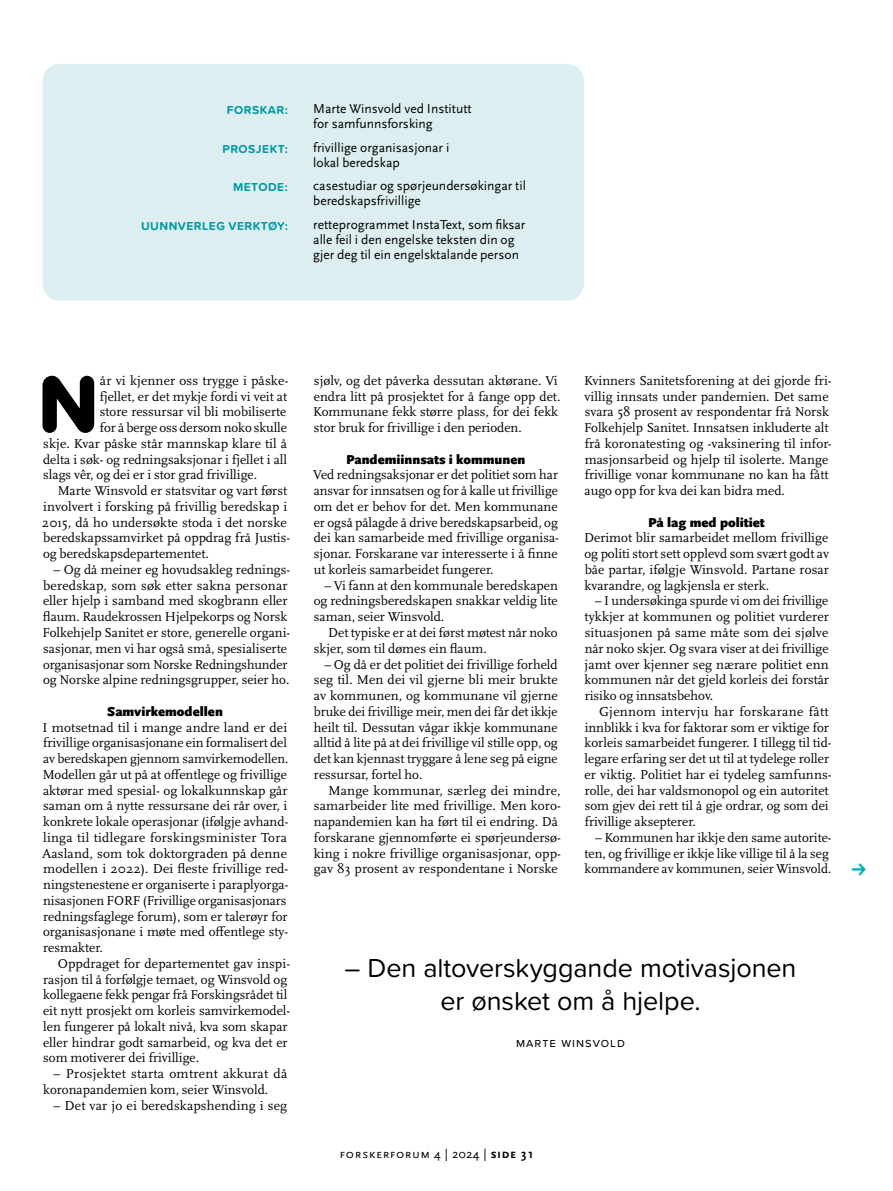
<style>
.page{position:relative;width:893px;height:1191px;background:#fff}
.page>*{position:absolute;margin:0;border:0;box-sizing:border-box;transform-origin:0 0}
.t1{font:83.4px "Proxima Soft Extrabld";color:#000}
.t2{font:27px/33px "Proxima Soft";letter-spacing:-.005em;color:#000;text-align:center}
.t3{font:13.5px/15.8px "Scala OT";color:#000}
.t4{font:13.5px/15px "Scala Sans OT";color:#000}
.t5{font:13.5px/15.8px "Scala OT";letter-spacing:.02em;color:#000}
.t6{font:900 13.5px "Scala Sans OT";color:#000}
.t7{font:12.75px "Scala Sans OT";letter-spacing:.04em;color:#000}
.t8{font:12.75px "Proxima Nova";letter-spacing:.08em;color:#000}
.t9{font:700 12px "Proxima Soft";letter-spacing:.04em;color:#0099a2}
.s1{font-weight:700}
</style>
<div class="page">
<div style="left:43px;top:64px;width:541px;height:237px;background:#ddeef0;border-radius:17px"></div>
<p class="t9" style="left:227px;top:101px;width:62px">FORSKAR:</p>
<p class="t9" style="left:222px;top:140px;width:67px">PROSJEKT:</p>
<p class="t9" style="left:233px;top:178px;width:56px">METODE:</p>
<p class="t9" style="left:141px;top:217px;width:148px">UUNNVERLEG VERKTØY:</p>
<p class="t4" style="left:313px;top:101px;width:160px">Marte Winsvold ved Institutt for samfunnsforsking</p>
<p class="t4" style="left:313px;top:140px;width:138px">frivillige organisasjonar i lokal beredskap</p>
<p class="t4" style="left:313px;top:179px;width:214px">casestudiar og spørjeundersøkingar til beredskapsfrivillige</p>
<p class="t4" style="left:313px;top:217px;width:214px">retteprogrammet InstaText, som fiksar alle feil i den engelske teksten din og gjer deg til ein engelsktalande person</p>
<h1 class="t1" style="left:38px;top:341px;width:63px">N</h1>
<p class="t3" style="left:100px;top:373px;width:190px">år vi kjenner oss trygge i påske-</p>
<p class="t3" style="left:100px;top:388px;width:189px">fjellet, er det mykje fordi vi veit at</p>
<p class="t3" style="left:100px;top:404px;width:188px">store ressursar vil bli mobiliserte</p>
<p class="t3" style="left:100px;top:420px;width:189px">for å berge oss dersom noko skulle</p>
<p class="t3" style="left:43px;top:436px;width:245px">skje. Kvar påske står mannskap klare til å</p>
<p class="t3" style="left:43px;top:451px;width:246px">delta i søk- og redningsaksjonar i fjellet i all</p>
<p class="t3" style="left:43px;top:467px;width:215px">slags vêr, og dei er i stor grad frivillige.</p>
<p class="t3" style="left:58px;top:483px;width:231px">Marte Winsvold er statsvitar og vart først</p>
<p class="t3" style="left:43px;top:499px;width:245px">involvert i forsking på frivillig beredskap i</p>
<p class="t3" style="left:42px;top:514px;width:246px">2015, då ho undersøkte stoda i det norske</p>
<p class="t3" style="left:43px;top:530px;width:249px">beredskapssamvirket på oppdrag frå Justis-</p>
<p class="t3" style="left:43px;top:546px;width:167px">og beredskapsdepartementet.</p>
<p class="t3" style="left:43px;top:562px;width:249px;text-indent:11px">– Og då meiner eg hovudsakleg rednings&shy;beredskap, som søk etter sakna personar eller hjelp i samband med skogbrann eller flaum. Raudekrossen Hjelpekorps og Norsk Folkehjelp Sanitet er store, generelle organi&shy;sasjonar, men vi har også små, spesialiserte organisasjonar som Norske Redningshunder og Norske alpine redningsgrupper, seier ho.</p>
<p class="t6" style="left:107px;top:703px;width:117px">Samvirkemodellen</p>
<p class="t3" style="left:42px;top:719px;width:248px">I motsetnad til i mange andre land er dei frivillige organisasjonane ein formalisert del av beredskapen gjennom samvirkemodellen.<br>Modellen går ut på at offentlege og frivillige aktørar med spesial- og lokalkunnskap går saman om å nytte ressursane dei rår over, i konkrete lokale operasjonar (ifølgje avhand&shy;linga til tidlegare forskingsminister Tora Aasland, som tok doktorgraden på denne modellen i 2022). Dei fleste frivillige red&shy;ningstenestene er organiserte i paraplyorga&shy;nisasjonen FORF (Frivillige organisasjonars redningsfaglege forum), som er talerøyr for organisasjonane i møte med offentlege sty&shy;resmakter.</p>
<p class="t3" style="left:43px;top:955px;width:249px;text-indent:15px">Oppdraget for departementet gav inspi&shy;rasjon til å forfølgje temaet, og Winsvold og kollegaene fekk pengar frå Forskingsrådet til eit nytt prosjekt om korleis samvirkemodel&shy;len fungerer på lokalt nivå, kva som skapar eller hindrar godt samarbeid, og kva det er som motiverer dei frivillige.</p>
<p class="t5" style="left:43px;top:1066px;width:246px;text-indent:10px">– Prosjektet starta omtrent akkurat då koronapandemien kom, seier Winsvold.</p>
<p class="t3" style="left:54px;top:1097px;width:235px">– Det var jo ei beredskapshending i seg</p>
<p class="t3" style="left:313px;top:373px;width:249px">sjølv, og det påverka dessutan aktørane. Vi endra litt på prosjektet for å fange opp det.<br>Kommunane fekk større plass, for dei fekk stor bruk for frivillige i den perioden.</p>
<p class="t6" style="left:346px;top:451px;width:181px">Pandemiinnsats i kommunen</p>
<p class="t3" style="left:313px;top:467px;width:247px;text-align:justify">Ved redningsaksjonar er det politiet som har ansvar for innsatsen og for å kalle ut frivillige om det er behov for det. Men kommunane er også pålagde å drive beredskapsarbeid, og dei kan samarbeide med frivillige organisa&shy;sjonar. Forskarane var interesserte i å finne ut korleis samarbeidet fungerer.</p>
<p class="t3" style="left:314px;top:577px;width:246px;text-align:justify;text-indent:11px">– Vi fann at den kommunale beredskapen og redningsberedskapen snakkar veldig lite saman, seier Winsvold.</p>
<p class="t3" style="left:314px;top:625px;width:245px;text-indent:14px">Det typiske er at dei først møtest når noko skjer, som til dømes ein flaum.</p>
<p class="t3" style="left:314px;top:656px;width:245px;text-align:justify;text-indent:11px">– Og då er det politiet dei frivillige forheld seg til. Men dei vil gjerne bli meir brukte av kommunen, og kommunane vil gjerne bruke dei frivillige meir, men dei får det ikkje heilt til. Dessutan vågar ikkje kommunane alltid å lite på at dei frivillige vil stille opp, og det kan kjennast tryggare å lene seg på eigne ressursar, fortel ho.</p>
<p class="t3" style="left:314px;top:782px;width:249px;text-indent:15px">Mange kommunar, særleg dei mindre, samarbeider lite med frivillige. Men koro&shy;napandemien kan ha ført til ei endring. Då forskarane gjennomførte ei spørjeundersø&shy;king i nokre frivillige organisasjonar, opp&shy;gav 83 prosent av respondentane i Norske</p>
<p class="t3" style="left:584px;top:373px;width:249px">Kvinners Sanitetsforening at dei gjorde fri&shy;villig innsats under pandemien. Det same svara 58 prosent av respondentar frå Norsk Folkehjelp Sanitet. Innsatsen inkluderte alt frå koronatesting og -vaksinering til infor&shy;masjonsarbeid og hjelp til isolerte. Mange frivillige vonar kommunane no kan ha fått augo opp for kva dei kan bidra med.</p>
<p class="t6" style="left:648px;top:514px;width:118px">På lag med politiet</p>
<p class="t3" style="left:584px;top:530px;width:246px;text-align:justify">Derimot blir samarbeidet mellom frivillige og politi stort sett opplevd som svært godt av båe partar, ifølgje Winsvold. Partane rosar kvarandre, og lagkjensla er sterk.</p>
<p class="t3" style="left:584px;top:593px;width:246px;text-align:justify;text-indent:11px">– I undersøkinga spurde vi om dei frivillige tykkjer at kommunen og politiet vurderer situasjonen på same måte som dei sjølve når noko skjer. Og svara viser at dei frivillige jamt over kjenner seg nærare politiet enn kommunen når det gjeld korleis dei forstår risiko og innsatsbehov.</p>
<p class="t3" style="left:584px;top:703px;width:249px;text-indent:15px">Gjennom intervju har forskarane fått innblikk i kva for faktorar som er viktige for korleis samarbeidet fungerer. I tillegg til tid&shy;legare erfaring ser det ut til at tydelege roller er viktig. Politiet har ei tydeleg samfunns&shy;rolle, dei har valdsmonopol og ein autoritet som gjev dei rett til å gje ordrar, og som dei frivillige aksepterer.</p>
<p class="t3" style="left:585px;top:829px;width:249px;text-indent:10px">– Kommunen har ikkje den same autorite&shy;ten, og frivillige er ikkje like villige til å la seg kommandere av kommunen, seier Winsvold.</p>
<h2 class="t2" style="left:345px;top:950px;width:453px">– Den altoverskyggande motivasjonen er ønsket om å hjelpe.</h2>
<p class="t8" style="left:516px;top:1033px;width:110px">Marte Winsvold</p>
<p class="t7" style="left:339px;top:1146px;width:196px">forskerforum 4 | 2024 | <span class="s1">side 31</span></p>
</div>
